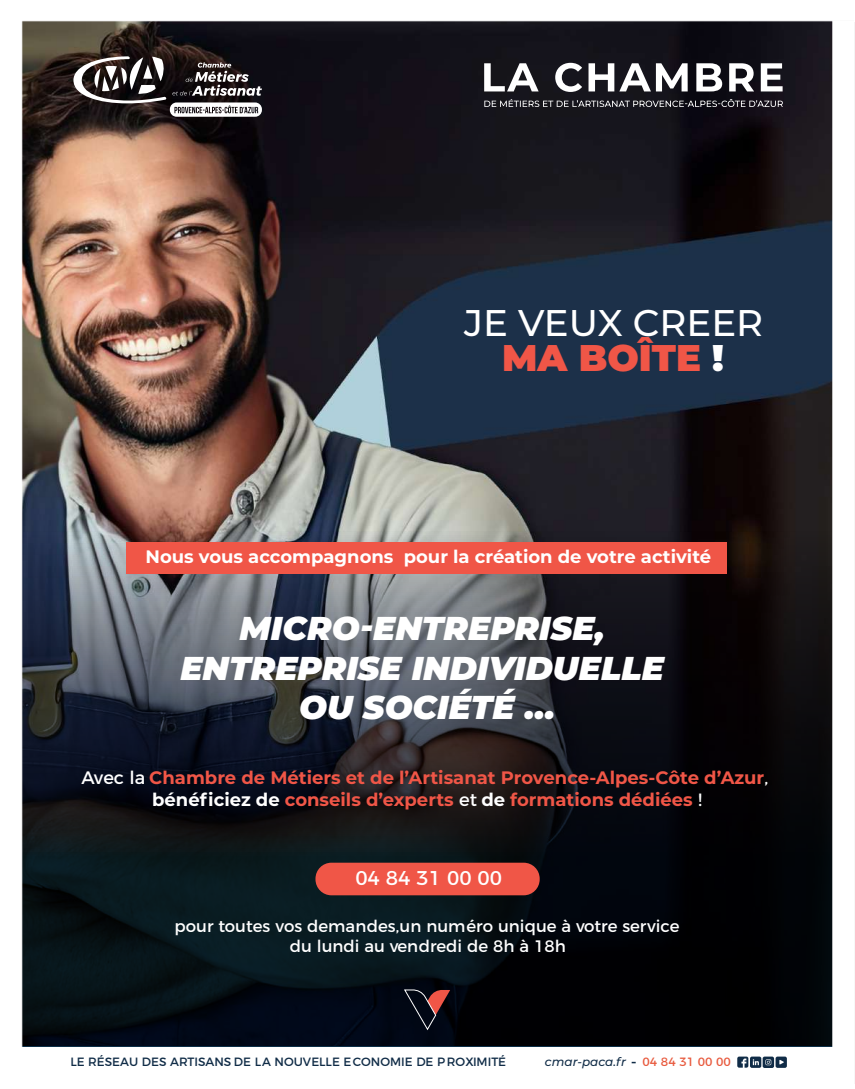
<style>
.page{position:relative;width:855px;height:1089px;background:#fff}
.page>*{position:absolute;margin:0;border:0;box-sizing:border-box;transform-origin:0 0}
.t1{font:500 37.05px/35.1px "Montserrat";color:#fff;text-align:center}
.t2{font:italic 900 33px/39.6px "Montserrat";color:#fff;text-align:center}
.t3{font:19.95px "Montserrat";color:#fff}
.t4{font:700 18px/21.6px "Montserrat";color:#f05647;text-align:center}
.t5{font:700 18px "Montserrat";color:#fff}
.t6{font:16.65px/20px "Montserrat";color:#fff;text-align:center}
.t7{font:12px "Montserrat";color:#102c47}
.t8{font:italic 500 12px "Montserrat";color:#102c47}
.t9{font:12px "Montserrat";color:#e85a3e}
.s1{font-weight:900;color:#f05647}
.s2{font-weight:900}
.s3{font-weight:400;color:#fff}
.s4{color:#fff}
</style>
<div class="page">
<img style="left:21px;top:20px;width:834px;height:1048px">
<div style="left:315px;top:862px;width:224px;height:33px;background:#f05647;border-radius:16px"></div>
<h1 class="t1" style="left:464px;top:304px;width:300px">JE VEUX CREER<br><span class="s1">MA BOÎTE</span> <span class="s2">!</span></h1>
<p class="t5" style="left:145px;top:544px;width:567px">Nous vous accompagnons pour la création de votre activité</p>
<h2 class="t2" style="left:180px;top:606px;width:485px">MICRO-ENTREPRISE,<br>ENTREPRISE INDIVIDUELLE<br>OU SOCIÉTÉ …</h2>
<p class="t4" style="left:81px;top:766px;width:688px"><span class="s3">Avec la</span> Chambre de Métiers et de l’Artisanat Provence-Alpes-Côte d’Azur<span class="s3">, </span><span class="s4">bénéficiez de</span> conseils d’experts <span class="s3">et</span> <span class="s4">de</span> formations dédiées <span class="s3">!</span></p>
<p class="t3" style="left:355px;top:862px;width:148px">04 84 31 00 00</p>
<p class="t6" style="left:175px;top:914px;width:506px">pour toutes vos demandes,un numéro unique à votre service du lundi au vendredi de 8h à 18h</p>
<p class="t7" style="left:70px;top:1052px;width:437px">LE RÉSEAU DES ARTISANS DE LA NOUVELLE ECONOMIE DE PROXIMITÉ</p>
<p class="t8" style="left:545px;top:1053px;width:83px">cmar-paca.fr</p>
<p class="t9" style="left:642px;top:1052px;width:90px">04 84 31 00 00</p>
</div>
